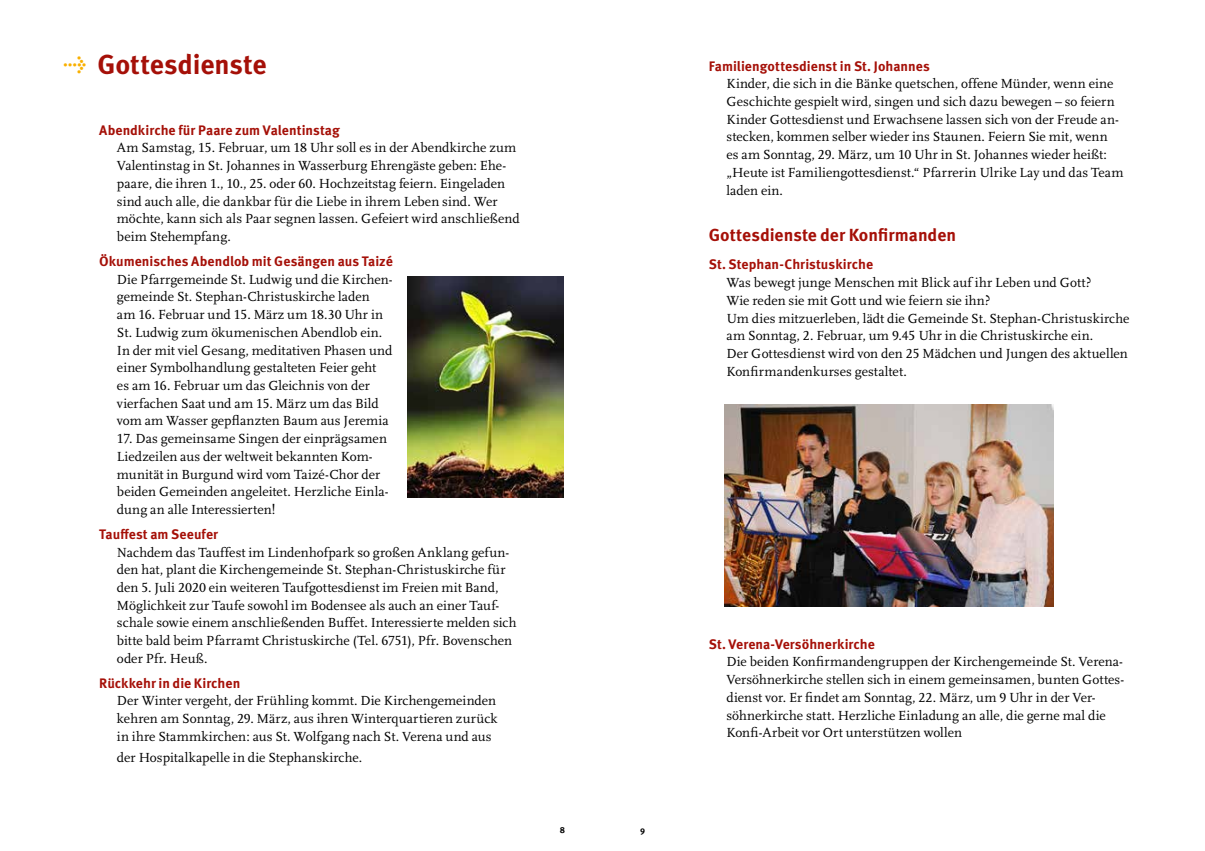
<style>
.page{position:relative;width:1205px;height:851px;background:#fff}
.page>*{position:absolute;margin:0;border:0;box-sizing:border-box;transform-origin:0 0}
.t1{font:700 27.5px "Meta Pro";color:#a51008}
.t2{font:700 17.5px "Meta Pro";color:#a51008}
.t3{font:13.75px/17.8px "Scala LF";letter-spacing:.005em;color:#000}
.t4{font:700 13.75px "Meta Pro";color:#a51008}
.t5{font:700 8.75px "Meta Pro";color:#000}
.s1{font-size:18.75px;color:#f9b000}
</style>
<div class="page">
<img style="left:407px;top:277px;width:156px;height:220px">
<img style="left:724px;top:405px;width:330px;height:201px">
<h1 class="t1" style="left:64px;top:47px;width:204px"><span class="s1">→</span> Gottesdienste</h1>
<p class="t4" style="left:99px;top:121px;width:242px">Abendkirche für Paare zum Valentinstag</p>
<p class="t3" style="left:117px;top:139px;width:404px">Am Samstag, 15. Februar, um 18 Uhr soll es in der Abendkirche zum Valentinstag in St. Johannes in Wasserburg Ehrengäste geben: Ehe&shy;paare, die ihren 1., 10., 25. oder 60. Hochzeitstag feiern. Eingeladen sind auch alle, die dankbar für die Liebe in ihrem Leben sind. Wer möchte, kann sich als Paar segnen lassen. Gefeiert wird anschließend beim Stehempfang.</p>
<p class="t4" style="left:99px;top:252px;width:295px">Ökumenisches Abendlob mit Gesängen aus Taizé</p>
<p class="t3" style="left:117px;top:270px;width:277px">Die Pfarrgemeinde St. Ludwig und die Kirchen&shy;gemeinde St. Stephan-Christuskirche laden<br>am 16. Februar und 15. März um 18.30 Uhr in St. Ludwig zum ökumenischen Abendlob ein.<br>In der mit viel Gesang, meditativen Phasen und einer Symbolhandlung gestalteten Feier geht<br>es am 16. Februar um das Gleichnis von der vierfachen Saat und am 15. März um das Bild vom am Wasser gepflanzten Baum aus Jeremia</p>
<p class="t3" style="left:117px;top:430px;width:273px">17. Das gemeinsame Singen der einprägsamen Liedzeilen aus der weltweit bekannten Kom&shy;munität in Burgund wird vom Taizé-Chor der beiden Gemeinden angeleitet. Herzliche Einla&shy;dung an alle Interessierten!</p>
<p class="t4" style="left:99px;top:525px;width:120px">Tauffest am Seeufer</p>
<p class="t3" style="left:117px;top:543px;width:401px">Nachdem das Tauffest im Lindenhofpark so großen Anklang gefun&shy;den hat, plant die Kirchengemeinde St. Stephan-Christuskirche für den 5. Juli 2020 ein weiteren Taufgottesdienst im Freien mit Band, Möglichkeit zur Taufe sowohl im Bodensee als auch an einer Tauf&shy;schale sowie einem anschließenden Buffet. Interessierte melden sich bitte bald beim Pfarramt Christuskirche (Tel. 6751), Pfr. Bovenschen oder Pfr. Heuß.</p>
<p class="t4" style="left:99px;top:674px;width:143px">Rückkehr in die Kirchen</p>
<p class="t3" style="left:117px;top:692px;width:382px;text-align:justify">Der Winter vergeht, der Frühling kommt. Die Kirchengemeinden kehren am Sonntag, 29. März, aus ihren Winterquartieren zurück in ihre Stammkirchen: aus St. Wolfgang nach St. Verena und aus</p>
<p class="t3" style="left:117px;top:749px;width:247px">der Hospitalkapelle in die Stephanskirche.</p>
<p class="t5" style="left:560px;top:824px;width:7px">8</p>
<p class="t5" style="left:640px;top:824px;width:6px">9</p>
<p class="t4" style="left:709px;top:57px;width:223px">Familiengottesdienst in St. Johannes</p>
<p class="t3" style="left:726px;top:75px;width:398px">Kinder, die sich in die Bänke quetschen, offene Münder, wenn eine Geschichte gespielt wird, singen und sich dazu bewegen – so feiern Kinder Gottesdienst und Erwachsene lassen sich von der Freude an&shy;stecken, kommen selber wieder ins Staunen. Feiern Sie mit, wenn<br>es am Sonntag, 29. März, um 10 Uhr in St. Johannes wieder heißt: „Heute ist Familiengottesdienst.“ Pfarrerin Ulrike Lay und das Team laden ein.</p>
<p class="t2" style="left:709px;top:224px;width:249px">Gottesdienste der Konfirmanden</p>
<p class="t4" style="left:709px;top:256px;width:166px">St. Stephan-Christuskirche</p>
<p class="t3" style="left:726px;top:274px;width:404px">Was bewegt junge Menschen mit Blick auf ihr Leben und Gott?<br>Wie reden sie mit Gott und wie feiern sie ihn?<br>Um dies mitzuerleben, lädt die Gemeinde St. Stephan-Christuskirche am Sonntag, 2. Februar, um 9.45 Uhr in die Christuskirche ein.<br>Der Gottesdienst wird von den 25 Mädchen und Jungen des aktuellen Konfirmandenkurses gestaltet.</p>
<p class="t4" style="left:709px;top:635px;width:168px">St. Verena-Versöhnerkirche</p>
<p class="t3" style="left:726px;top:653px;width:399px">Die beiden Konfirmandengruppen der Kirchengemeinde St. Verena-Versöhnerkirche stellen sich in einem gemeinsamen, bunten Gottes&shy;dienst vor. Er findet am Sonntag, 22. März, um 9 Uhr in der Ver&shy;söhnerkirche statt. Herzliche Einladung an alle, die gerne mal die Konfi-Arbeit vor Ort unterstützen wollen</p>
</div>
